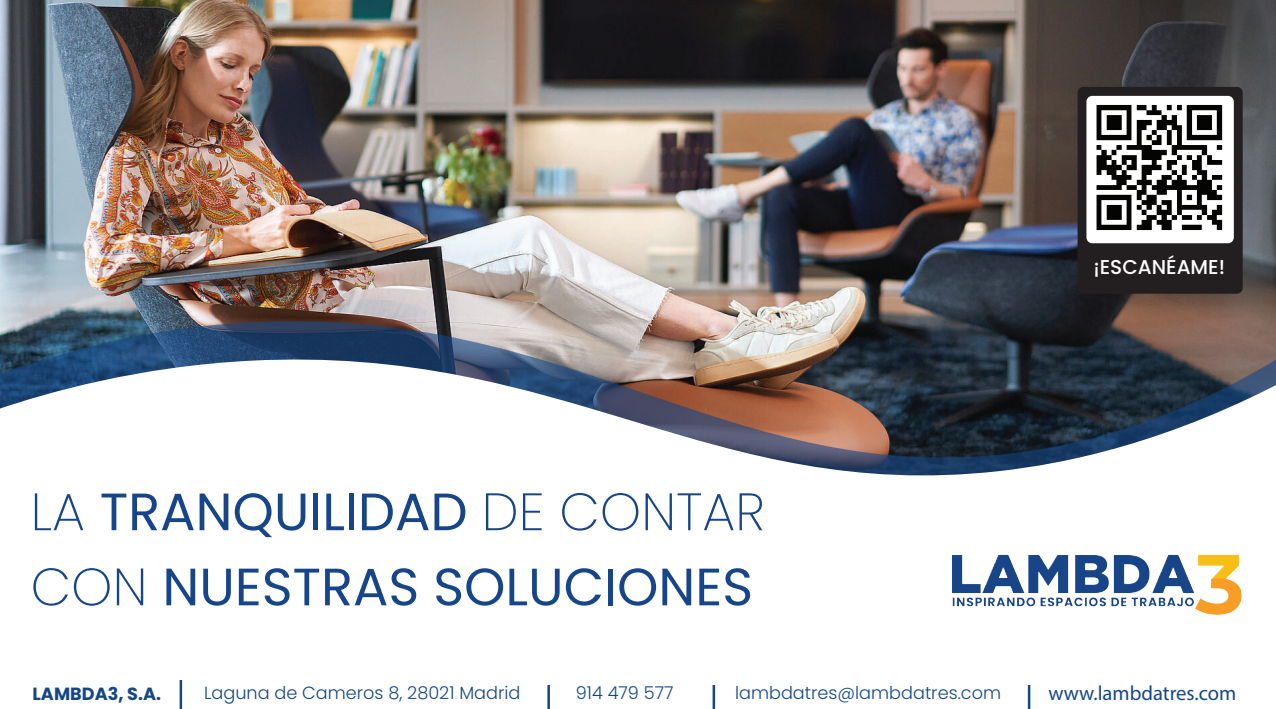
<style>
.page{position:relative;width:1276px;height:709px;background:#fff}
.page>*{position:absolute;margin:0;border:0;box-sizing:border-box;transform-origin:0 0}
.t1{font:52.5px/75.1px "Poppins";color:#164689}
.t2{font:20.62px "Myriad Pro";color:#144788}
.t3{font:500 20px "Poppins";color:#fff}
.t4{font:300 17.62px "Poppins";color:#144788}
.t5{font:700 17.62px "Poppins";color:#144788}
.s1{font-weight:200}
</style>
<div class="page">
<img style="left:0;top:0;width:1276px;height:321px">
<img style="left:0;top:321px;width:1276px;height:23px">
<svg style="left:0;top:344px;width:1276px;height:132px"></svg>
<img style="left:952px;top:554px;width:290px;height:61px">
<div style="left:1077px;top:87px;width:165px;height:207px;background:#231f20;border-radius:6px"></div>
<div style="left:1086px;top:96px;width:147px;height:147px;background:#fff;border-radius:6px"></div>
<img style="left:1096px;top:105px;width:127px;height:125px">
<hr style="left:180px;top:680px;width:2px;height:29px;background:#164689">
<hr style="left:547px;top:685px;width:3px;height:24px;background:#164689">
<hr style="left:712px;top:685px;width:3px;height:24px;background:#164689">
<hr style="left:1028px;top:685px;width:2px;height:24px;background:#164689">
<h1 class="t1" style="left:31px;top:474px;width:735px"><span class="s1">LA</span> TRANQUILIDAD <span class="s1">DE CONTAR<br>CON</span> NUESTRAS SOLUCIONES</h1>
<p class="t3" style="left:1093px;top:256px;width:133px">¡ESCANÉAME!</p>
<p class="t5" style="left:33px;top:684px;width:130px">LAMBDA3, S.A.</p>
<p class="t4" style="left:204px;top:683px;width:318px">Laguna de Cameros 8, 28021 Madrid</p>
<p class="t4" style="left:576px;top:683px;width:99px">914 479 577</p>
<p class="t4" style="left:735px;top:683px;width:267px">lambdatres@lambdatres.com</p>
<p class="t2" style="left:1048px;top:680px;width:190px">www.lambdatres.com</p>
</div>
